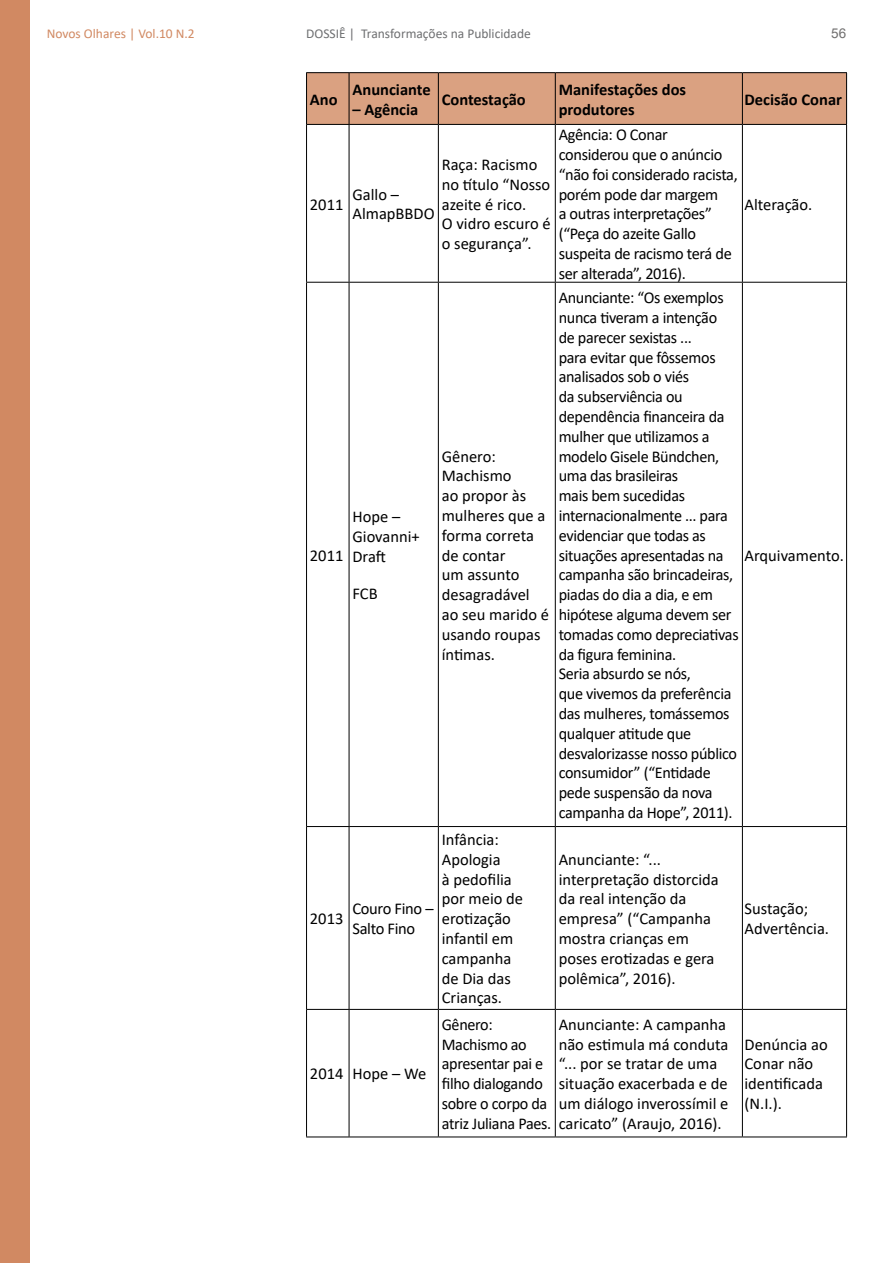
<style>
.page{position:relative;width:893px;height:1263px;background:#fff}
.page>*{position:absolute;margin:0;border:0;box-sizing:border-box;transform-origin:0 0}
.t1{font:16.5px/19.8px "Calibri";letter-spacing:-.02em;color:#000}
.t2{font:16.5px/19.8px "Calibri";color:#000}
.t3{font:700 16.5px/19.8px "Calibri";color:#000}
.t4{font:13.5px "Calibri";color:#6e6f71}
.t5{font:13.5px "Calibri";color:#d18962}
.t6{font:13.5px "Arial";color:#706f6f}
</style>
<div class="page">
<div style="left:0;top:0;width:30px;height:1263px;background:#d18962"></div>
<div style="left:307px;top:73px;width:539px;height:51px;background:#daa181"></div>
<hr style="left:349px;top:73px;width:1px;height:51px;background:#000">
<hr style="left:438px;top:73px;width:1px;height:51px;background:#000">
<hr style="left:555px;top:73px;width:1px;height:51px;background:#000">
<hr style="left:742px;top:73px;width:1px;height:51px;background:#000">
<hr style="left:306px;top:125px;width:1px;height:157px;background:#000">
<hr style="left:349px;top:125px;width:1px;height:157px;background:#000">
<hr style="left:438px;top:125px;width:1px;height:157px;background:#000">
<hr style="left:555px;top:125px;width:1px;height:157px;background:#000">
<hr style="left:742px;top:125px;width:1px;height:157px;background:#000">
<hr style="left:846px;top:125px;width:1px;height:157px;background:#000">
<hr style="left:306px;top:282px;width:43px;height:1px;background:#000">
<hr style="left:306px;top:283px;width:1px;height:543px;background:#000">
<hr style="left:349px;top:282px;width:89px;height:1px;background:#000">
<hr style="left:349px;top:283px;width:1px;height:543px;background:#000">
<hr style="left:438px;top:282px;width:117px;height:1px;background:#000">
<hr style="left:438px;top:283px;width:1px;height:543px;background:#000">
<hr style="left:555px;top:282px;width:187px;height:1px;background:#000">
<hr style="left:555px;top:283px;width:1px;height:543px;background:#000">
<hr style="left:742px;top:282px;width:105px;height:1px;background:#000">
<hr style="left:742px;top:283px;width:1px;height:543px;background:#000">
<hr style="left:846px;top:283px;width:1px;height:543px;background:#000">
<hr style="left:306px;top:826px;width:43px;height:1px;background:#000">
<hr style="left:306px;top:827px;width:1px;height:182px;background:#000">
<hr style="left:349px;top:826px;width:89px;height:1px;background:#000">
<hr style="left:349px;top:827px;width:1px;height:182px;background:#000">
<hr style="left:438px;top:826px;width:117px;height:1px;background:#000">
<hr style="left:438px;top:827px;width:1px;height:182px;background:#000">
<hr style="left:555px;top:826px;width:187px;height:1px;background:#000">
<hr style="left:555px;top:827px;width:1px;height:182px;background:#000">
<hr style="left:742px;top:826px;width:105px;height:1px;background:#000">
<hr style="left:742px;top:827px;width:1px;height:182px;background:#000">
<hr style="left:846px;top:827px;width:1px;height:182px;background:#000">
<hr style="left:306px;top:1009px;width:43px;height:1px;background:#000">
<hr style="left:306px;top:1010px;width:1px;height:126px;background:#000">
<hr style="left:349px;top:1009px;width:89px;height:1px;background:#000">
<hr style="left:349px;top:1010px;width:1px;height:126px;background:#000">
<hr style="left:438px;top:1009px;width:117px;height:1px;background:#000">
<hr style="left:438px;top:1010px;width:1px;height:126px;background:#000">
<hr style="left:555px;top:1009px;width:187px;height:1px;background:#000">
<hr style="left:555px;top:1010px;width:1px;height:126px;background:#000">
<hr style="left:742px;top:1009px;width:105px;height:1px;background:#000">
<hr style="left:742px;top:1010px;width:1px;height:126px;background:#000">
<hr style="left:846px;top:1010px;width:1px;height:126px;background:#000">
<hr style="left:306px;top:1136px;width:43px;height:1px;background:#000">
<hr style="left:349px;top:1136px;width:89px;height:1px;background:#000">
<hr style="left:438px;top:1136px;width:117px;height:1px;background:#000">
<hr style="left:555px;top:1136px;width:187px;height:1px;background:#000">
<hr style="left:742px;top:1136px;width:105px;height:1px;background:#000">
<hr style="left:306px;top:72px;width:43px;height:1px;background:#000">
<hr style="left:306px;top:73px;width:1px;height:51px;background:#000">
<hr style="left:349px;top:72px;width:89px;height:1px;background:#000">
<hr style="left:438px;top:72px;width:117px;height:1px;background:#000">
<hr style="left:555px;top:72px;width:187px;height:1px;background:#000">
<hr style="left:742px;top:72px;width:105px;height:1px;background:#000">
<hr style="left:846px;top:73px;width:1px;height:51px;background:#000">
<hr style="left:306px;top:124px;width:43px;height:1px;background:#000">
<hr style="left:349px;top:124px;width:89px;height:1px;background:#000">
<hr style="left:438px;top:124px;width:117px;height:1px;background:#000">
<hr style="left:555px;top:124px;width:187px;height:1px;background:#000">
<hr style="left:742px;top:124px;width:105px;height:1px;background:#000">
<p class="t5" style="left:47px;top:24px;width:150px">Novos Olhares | Vol.10 N.2</p>
<p class="t4" style="left:306px;top:24px;width:226px">DOSSIÊ | Transformações na Publicidade</p>
<p class="t6" style="left:831px;top:24px;width:17px">56</p>
<p class="t3" style="left:310px;top:89px;width:29px">Ano</p>
<p class="t3" style="left:352px;top:79px;width:80px">Anunciante</p>
<p class="t3" style="left:352px;top:99px;width:67px">– Agência</p>
<p class="t1" style="left:310px;top:194px;width:35px">2011</p>
<p class="t2" style="left:352px;top:184px;width:84px">Gallo –<br>AlmapBBDO</p>
<p class="t1" style="left:310px;top:545px;width:35px">2011</p>
<p class="t2" style="left:352px;top:507px;width:69px">Hope –<br>Giovanni+<br>Draft</p>
<p class="t1" style="left:352px;top:583px;width:27px">FCB</p>
<p class="t1" style="left:310px;top:908px;width:35px">2013</p>
<p class="t1" style="left:352px;top:898px;width:83px">Couro Fino –<br>Salto Fino</p>
<p class="t2" style="left:310px;top:1063px;width:118px">2014 Hope – We</p>
<p class="t3" style="left:442px;top:89px;width:86px">Contestação</p>
<p class="t3" style="left:559px;top:79px;width:129px">Manifestações dos produtores</p>
<p class="t3" style="left:744px;top:89px;width:99px">Decisão Conar</p>
<p class="t2" style="left:442px;top:154px;width:110px">Raça: Racismo no título “Nosso azeite é rico.<br>O vidro escuro é o segurança”.</p>
<p class="t2" style="left:442px;top:446px;width:109px">Gênero:<br>Machismo<br>ao propor às mulheres que a forma correta de contar<br>um assunto desagradável ao seu marido é usando roupas íntimas.</p>
<p class="t2" style="left:442px;top:829px;width:83px">Infância:<br>Apologia<br>à pedofilia por meio de erotização infantil em campanha de Dia das<br>Crianças.</p>
<p class="t1" style="left:559px;top:124px;width:181px">Agência: O Conar considerou que o anúncio “não foi considerado racista, porém pode dar margem<br>a outras interpretações” (“Peça do azeite Gallo suspeita de racismo terá de ser alterada”, 2016).</p>
<p class="t2" style="left:744px;top:194px;width:69px">Alteração.</p>
<p class="t1" style="left:559px;top:287px;width:182px">Anunciante: “Os exemplos nunca tiveram a intenção<br>de parecer sexistas ...<br>para evitar que fôssemos analisados sob o viés<br>da subserviência ou dependência financeira da mulher que utilizamos a modelo Gisele Bündchen, uma das brasileiras<br>mais bem sucedidas internacionalmente ... para evidenciar que todas as situações apresentadas na campanha são brincadeiras, piadas do dia a dia, e em hipótese alguma devem ser tomadas como depreciativas da figura feminina.<br>Seria absurdo se nós,<br>que vivemos da preferência das mulheres, tomássemos qualquer atitude que desvalorizasse nosso público consumidor” (“Entidade pede suspensão da nova campanha da Hope”, 2011).</p>
<p class="t2" style="left:744px;top:545px;width:101px">Arquivamento.</p>
<p class="t2" style="left:559px;top:849px;width:161px">Anunciante: “... interpretação distorcida da real intenção da empresa” (“Campanha mostra crianças em poses erotizadas e gera polêmica”, 2016).</p>
<p class="t2" style="left:744px;top:898px;width:86px">Sustação;<br>Advertência.</p>
<p class="t1" style="left:442px;top:1014px;width:111px">Gênero:<br>Machismo ao apresentar pai e filho dialogando sobre o corpo da atriz Juliana Paes.</p>
<p class="t2" style="left:559px;top:1014px;width:171px">Anunciante: A campanha não estimula má conduta “... por se tratar de uma situação exacerbada e de um diálogo inverossímil e caricato” (Araujo, 2016).</p>
<p class="t2" style="left:744px;top:1034px;width:85px">Denúncia ao<br>Conar não identificada (N.I.).</p>
</div>
